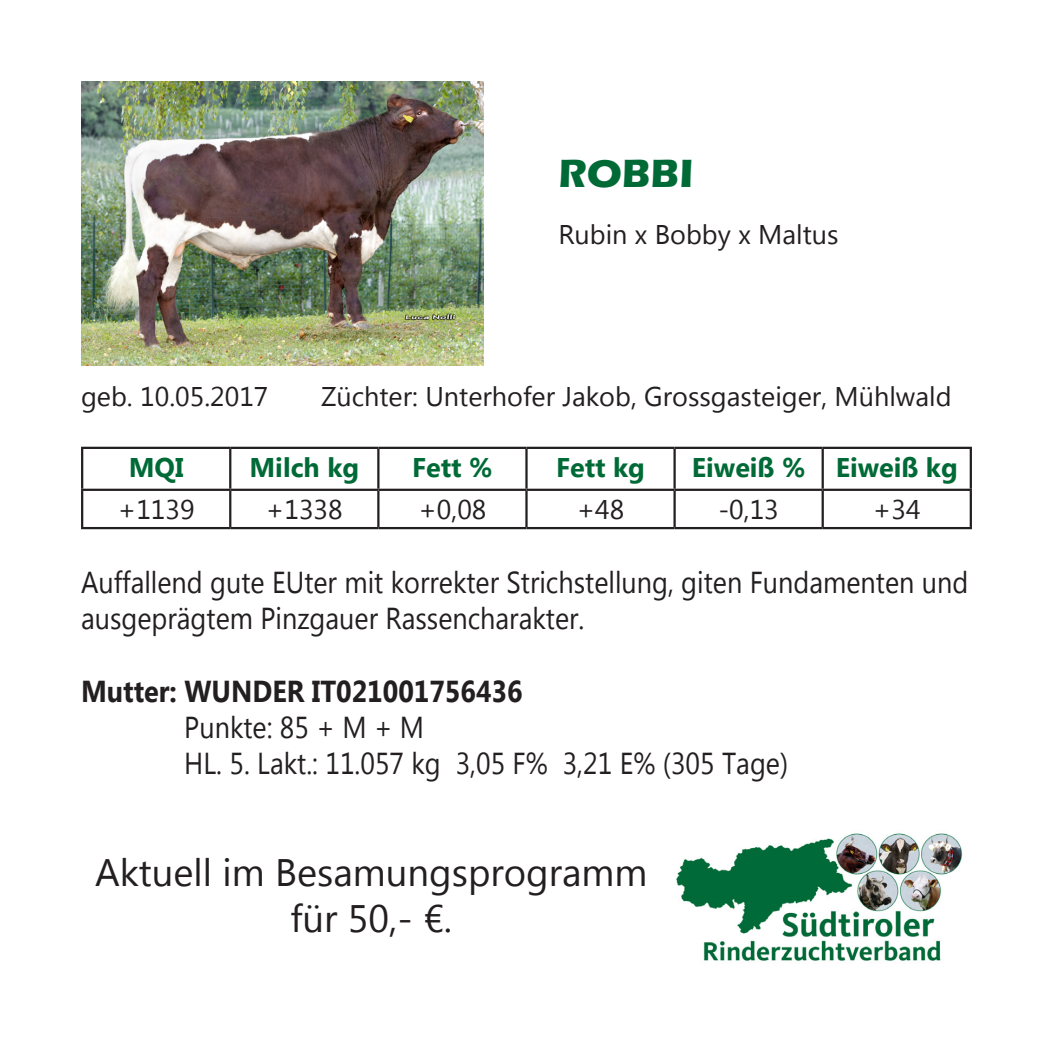
<style>
.page{position:relative;width:1053px;height:1053px;background:#fff}
.page>*{position:absolute;margin:0;border:0;box-sizing:border-box;transform-origin:0 0}
.t1{font:700 40.5px "Eras ITC";color:#006a37}
.t2{font:38.25px/45.9px "Microsoft New Tai Lue";color:#231f20;text-align:center}
.t3{font:30.15px/36.2px "Microsoft New Tai Lue";color:#231f20;scale:.89 1}
.t4{font:700 30.15px "Microsoft New Tai Lue";color:#231f20;scale:.89 1}
.t5{font:27px "Microsoft New Tai Lue";color:#231f20}
.t6{font:700 27px "Microsoft New Tai Lue";color:#006a37}
</style>
<div class="page">
<img style="left:676px;top:833px;width:287px;height:128px">
<hr style="left:81px;top:446px;width:149px;height:3px;background:#231f20">
<hr style="left:81px;top:449px;width:2px;height:39px;background:#231f20">
<hr style="left:230px;top:446px;width:148px;height:3px;background:#231f20">
<hr style="left:229px;top:449px;width:2px;height:39px;background:#231f20">
<hr style="left:378px;top:446px;width:148px;height:3px;background:#231f20">
<hr style="left:377px;top:449px;width:2px;height:39px;background:#231f20">
<hr style="left:526px;top:446px;width:148px;height:3px;background:#231f20">
<hr style="left:525px;top:449px;width:2px;height:39px;background:#231f20">
<hr style="left:674px;top:446px;width:148px;height:3px;background:#231f20">
<hr style="left:673px;top:449px;width:2px;height:39px;background:#231f20">
<hr style="left:822px;top:446px;width:149px;height:3px;background:#231f20">
<hr style="left:821px;top:449px;width:2px;height:39px;background:#231f20">
<hr style="left:969px;top:449px;width:2px;height:39px;background:#231f20">
<hr style="left:81px;top:488px;width:149px;height:3px;background:#231f20">
<hr style="left:81px;top:491px;width:2px;height:36px;background:#231f20">
<hr style="left:230px;top:488px;width:148px;height:3px;background:#231f20">
<hr style="left:229px;top:491px;width:2px;height:36px;background:#231f20">
<hr style="left:378px;top:488px;width:148px;height:3px;background:#231f20">
<hr style="left:377px;top:491px;width:2px;height:36px;background:#231f20">
<hr style="left:526px;top:488px;width:148px;height:3px;background:#231f20">
<hr style="left:525px;top:491px;width:2px;height:36px;background:#231f20">
<hr style="left:674px;top:488px;width:148px;height:3px;background:#231f20">
<hr style="left:673px;top:491px;width:2px;height:36px;background:#231f20">
<hr style="left:822px;top:488px;width:149px;height:3px;background:#231f20">
<hr style="left:821px;top:491px;width:2px;height:36px;background:#231f20">
<hr style="left:969px;top:491px;width:2px;height:36px;background:#231f20">
<hr style="left:81px;top:527px;width:149px;height:2px;background:#231f20">
<hr style="left:230px;top:527px;width:148px;height:2px;background:#231f20">
<hr style="left:378px;top:527px;width:148px;height:2px;background:#231f20">
<hr style="left:526px;top:527px;width:148px;height:2px;background:#231f20">
<hr style="left:674px;top:527px;width:148px;height:2px;background:#231f20">
<hr style="left:822px;top:527px;width:149px;height:2px;background:#231f20">
<img style="left:81px;top:81px;width:402px;height:284px">
<p class="t1" style="left:558px;top:151px;width:136px">ROBBI</p>
<p class="t5" style="left:558px;top:218px;width:282px">Rubin x Bobby x Maltus</p>
<p class="t5" style="left:81px;top:380px;width:189px">geb. 10.05.2017</p>
<p class="t5" style="left:321px;top:380px;width:632px">Züchter: Unterhofer Jakob, Grossgasteiger, Mühlwald</p>
<p class="t6" style="left:129px;top:452px;width:56px">MQI</p>
<p class="t6" style="left:249px;top:452px;width:111px">Milch kg</p>
<p class="t6" style="left:412px;top:452px;width:82px">Fett %</p>
<p class="t6" style="left:556px;top:452px;width:90px">Fett kg</p>
<p class="t6" style="left:691px;top:452px;width:115px">Eiweiß %</p>
<p class="t6" style="left:835px;top:452px;width:124px">Eiweiß kg</p>
<p class="t5" style="left:118px;top:494px;width:78px">+1139</p>
<p class="t5" style="left:266px;top:494px;width:78px">+1338</p>
<p class="t5" style="left:418px;top:494px;width:69px">+0,08</p>
<p class="t5" style="left:576px;top:494px;width:49px">+48</p>
<p class="t5" style="left:718px;top:494px;width:62px">-0,13</p>
<p class="t5" style="left:872px;top:494px;width:49px">+34</p>
<p class="t3" style="left:81px;top:566px;width:998px">Auffallend gute EUter mit korrekter Strichstellung, giten Fundamenten und ausgeprägtem Pinzgauer Rassencharakter.</p>
<p class="t4" style="left:81px;top:673px;width:497px">Mutter: WUNDER IT021001756436</p>
<p class="t3" style="left:184px;top:711px;width:271px">Punkte: 85 + M + M</p>
<p class="t3" style="left:184px;top:748px;width:680px">HL. 5. Lakt.: 11.057 kg 3,05 F% 3,21 E% (305 Tage)</p>
<p class="t2" style="left:95px;top:852px;width:553px">Aktuell im Besamungsprogramm für 50,- €.</p>
</div>
